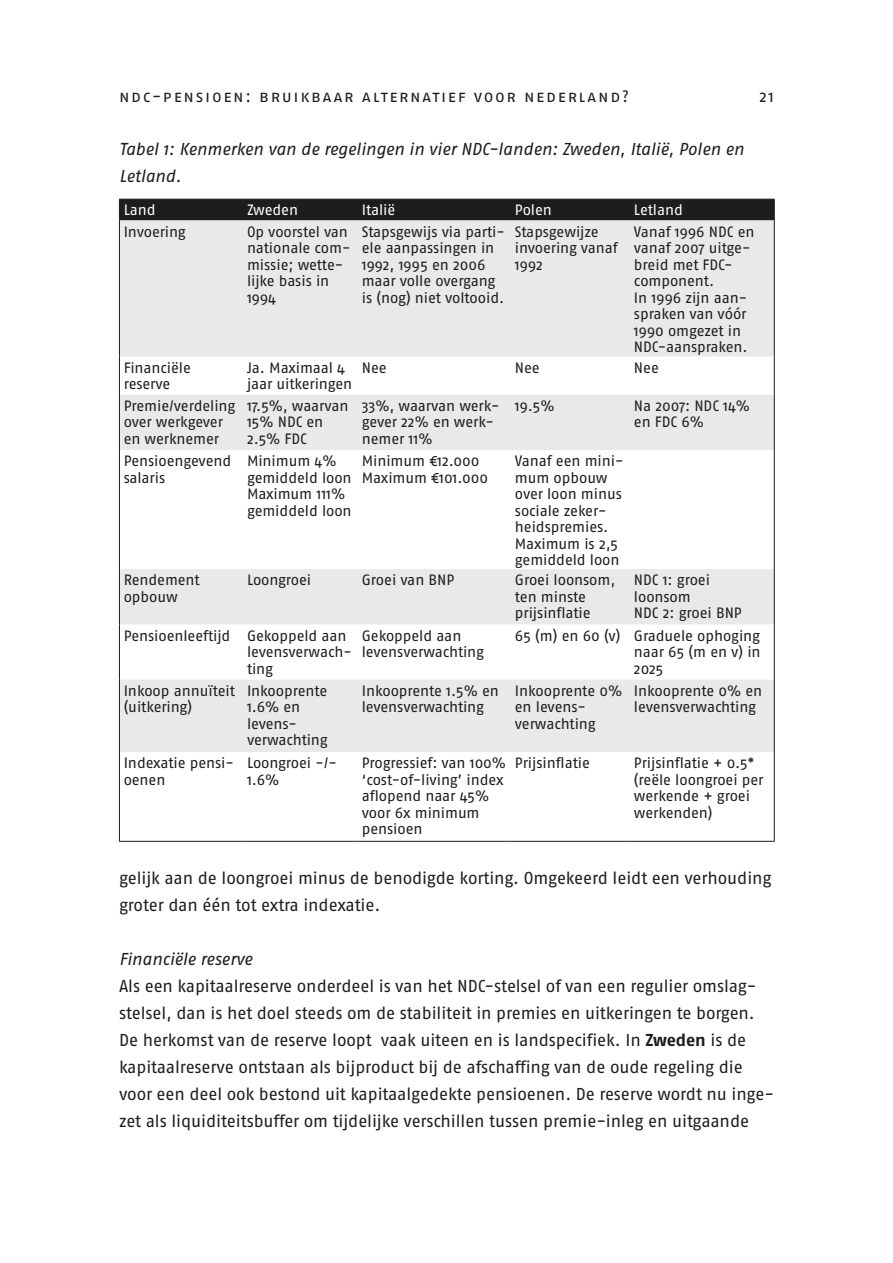
<style>
.page{position:relative;width:893px;height:1263px;background:#fff}
.page>*{position:absolute;margin:0;border:0;box-sizing:border-box;transform-origin:0 0}
.t1{font:17.25px/27px "Fago Pro";letter-spacing:-.005em;color:#1d1d1b}
.t2{font:italic 17.25px/27px "Fago Pro";letter-spacing:-.01em;color:#1d1d1b}
.t3{font:16.5px "Fago Pro";letter-spacing:.1em;color:#1d1d1b}
.t4{font:15px/16.5px "Fago Pro";letter-spacing:-.005em;color:#1d1d1b}
.t5{font:15px "Fago Pro";letter-spacing:-.01em;color:#fff}
.s1{font-weight:700}
</style>
<div class="page">
<svg style="left:120px;top:220px;width:654px;height:532px;fill:#e9e9e9"></svg>
<div style="left:119px;top:199px;width:656px;height:21px;background:#1d1d1b"></div>
<hr style="left:119px;top:220px;width:1px;height:136px;background:#1d1d1b">
<hr style="left:774px;top:220px;width:1px;height:136px;background:#1d1d1b">
<hr style="left:119px;top:356px;width:1px;height:39px;background:#1d1d1b">
<hr style="left:774px;top:356px;width:1px;height:39px;background:#1d1d1b">
<hr style="left:119px;top:395px;width:1px;height:55px;background:#1d1d1b">
<hr style="left:774px;top:395px;width:1px;height:55px;background:#1d1d1b">
<hr style="left:119px;top:450px;width:1px;height:119px;background:#1d1d1b">
<hr style="left:774px;top:450px;width:1px;height:119px;background:#1d1d1b">
<hr style="left:119px;top:569px;width:1px;height:55px;background:#1d1d1b">
<hr style="left:774px;top:569px;width:1px;height:55px;background:#1d1d1b">
<hr style="left:119px;top:624px;width:1px;height:56px;background:#1d1d1b">
<hr style="left:774px;top:624px;width:1px;height:56px;background:#1d1d1b">
<hr style="left:119px;top:680px;width:1px;height:72px;background:#1d1d1b">
<hr style="left:774px;top:680px;width:1px;height:72px;background:#1d1d1b">
<hr style="left:119px;top:752px;width:1px;height:89px;background:#1d1d1b">
<hr style="left:774px;top:752px;width:1px;height:89px;background:#1d1d1b">
<hr style="left:119px;top:841px;width:124px;height:1px;background:#1d1d1b">
<hr style="left:243px;top:841px;width:115px;height:1px;background:#1d1d1b">
<hr style="left:358px;top:841px;width:153px;height:1px;background:#1d1d1b">
<hr style="left:511px;top:841px;width:119px;height:1px;background:#1d1d1b">
<hr style="left:630px;top:841px;width:145px;height:1px;background:#1d1d1b">
<p class="t3" style="left:119px;top:87px;width:511px">NDC-pensioen: bruikbaar alternatief voor N ederland?</p>
<p class="t3" style="left:759px;top:87px;width:16px">21</p>
<p class="t2" style="left:119px;top:135px;width:626px">Tabel 1: Kenmerken van de regelingen in vier NDC-landen: Zweden, Italië, Polen en<br>Letland.</p>
<p class="t5" style="left:124px;top:201px;width:33px">Land</p>
<p class="t5" style="left:247px;top:201px;width:53px">Zweden</p>
<p class="t5" style="left:362px;top:201px;width:35px">Italië</p>
<p class="t5" style="left:515px;top:201px;width:38px">Polen</p>
<p class="t5" style="left:634px;top:201px;width:50px">Letland</p>
<p class="t4" style="left:124px;top:223px;width:64px">Invoering</p>
<p class="t4" style="left:247px;top:223px;width:105px">Op voorstel van nationale com&shy;missie; wette&shy;lijke basis in<br>1994</p>
<p class="t4" style="left:362px;top:223px;width:145px">Stapsgewijs via parti&shy;ële aanpassingen in<br>1992, 1995 en 2006 maar volle overgang is (nog) niet voltooid.</p>
<p class="t4" style="left:515px;top:223px;width:105px">Stapsgewijze invoering vanaf<br>1992</p>
<p class="t4" style="left:634px;top:223px;width:122px">Vanaf 1996 NDC en vanaf 2007 uitge&shy;breid met FDC&shy;component.<br>In 1996 zijn aan&shy;spraken van vóór<br>1990 omgezet in<br>NDC-aanspraken.</p>
<p class="t4" style="left:124px;top:359px;width:69px">Financiële reserve</p>
<p class="t4" style="left:247px;top:359px;width:107px">Ja. Maximaal 4 jaar uitkeringen</p>
<p class="t4" style="left:362px;top:359px;width:26px">Nee</p>
<p class="t4" style="left:515px;top:359px;width:26px">Nee</p>
<p class="t4" style="left:634px;top:359px;width:26px">Nee</p>
<p class="t4" style="left:124px;top:397px;width:113px">Premie/verdeling over werkgever en werknemer</p>
<p class="t4" style="left:247px;top:397px;width:103px">17.5%, waarvan<br>15% NDC en<br>2.5% FDC</p>
<p class="t4" style="left:362px;top:397px;width:139px">33%, waarvan werk&shy;gever 22% en werk&shy;nemer 11%</p>
<p class="t4" style="left:515px;top:397px;width:41px">19.5%</p>
<p class="t4" style="left:634px;top:397px;width:118px">Na 2007: NDC 14% en FDC 6%</p>
<p class="t4" style="left:124px;top:453px;width:109px">Pensioengevend salaris</p>
<p class="t4" style="left:247px;top:453px;width:106px">Minimum 4% gemiddeld loon<br>Maximum 111% gemiddeld loon</p>
<p class="t4" style="left:362px;top:453px;width:128px">Minimum €12.000<br>Maximum €101.000</p>
<p class="t4" style="left:515px;top:453px;width:110px">Vanaf een mini&shy;mum opbouw over loon minus sociale zeker&shy;heidspremies.<br>Maximum is 2,5 gemiddeld loon</p>
<p class="t4" style="left:124px;top:572px;width:78px">Rendement opbouw</p>
<p class="t4" style="left:247px;top:572px;width:66px">Loongroei</p>
<p class="t4" style="left:362px;top:572px;width:94px">Groei van BNP</p>
<p class="t4" style="left:515px;top:572px;width:102px">Groei loonsom, ten minste prijsinflatie</p>
<p class="t4" style="left:634px;top:572px;width:109px">NDC 1: groei loonsom<br>NDC 2: groei BNP</p>
<p class="t4" style="left:247px;top:627px;width:106px;text-indent:-123px">Pensioenleeftijd Gekoppeld aan levensverwach&shy;ting</p>
<p class="t4" style="left:362px;top:627px;width:124px">Gekoppeld aan levensverwachting</p>
<p class="t4" style="left:634px;top:627px;width:128px;text-align:justify;text-indent:-119px">65 (m) en 60 (v) Graduele ophoging naar 65 (m en v) in 2025</p>
<p class="t4" style="left:124px;top:682px;width:113px">Inkoop annuïteit (uitkering)</p>
<p class="t4" style="left:247px;top:682px;width:82px">Inkooprente<br>1.6% en levens&shy;verwachting</p>
<p class="t4" style="left:362px;top:682px;width:139px">Inkooprente 1.5% en levensverwachting</p>
<p class="t4" style="left:515px;top:682px;width:109px">Inkooprente 0% en levens&shy;verwachting</p>
<p class="t4" style="left:634px;top:682px;width:130px">Inkooprente 0% en levensverwachting</p>
<p class="t4" style="left:124px;top:755px;width:112px">Indexatie pensi&shy;oenen</p>
<p class="t4" style="left:247px;top:755px;width:91px">Loongroei -/-<br>1.6%</p>
<p class="t4" style="left:362px;top:755px;width:146px">Progressief: van 100% ‘cost-of-living’ index aflopend naar 45% voor 6x minimum pensioen</p>
<p class="t4" style="left:515px;top:755px;width:76px">Prijsinflatie</p>
<p class="t4" style="left:634px;top:755px;width:131px">Prijsinflatie + 0.5* (reële loongroei per werkende + groei werkenden)</p>
<p class="t1" style="left:119px;top:864px;width:654px">gelijk aan de loongroei minus de benodigde korting. Omgekeerd leidt een verhouding groter dan één tot extra indexatie.</p>
<p class="t2" style="left:119px;top:945px;width:135px">Financiële reserve</p>
<p class="t1" style="left:119px;top:972px;width:656px">Als een kapitaalreserve onderdeel is van het NDC-stelsel of van een regulier omslag&shy;stelsel, dan is het doel steeds om de stabiliteit in premies en uitkeringen te borgen.<br>De herkomst van de reserve loopt vaak uiteen en is landspecifiek. In <span class="s1">Zweden</span> is de kapitaalreserve ontstaan als bijproduct bij de afschaffing van de oude regeling die voor een deel ook bestond uit kapitaalgedekte pensioenen. De reserve wordt nu inge&shy;zet als liquiditeitsbuffer om tijdelijke verschillen tussen premie-inleg en uitgaande</p>
</div>
